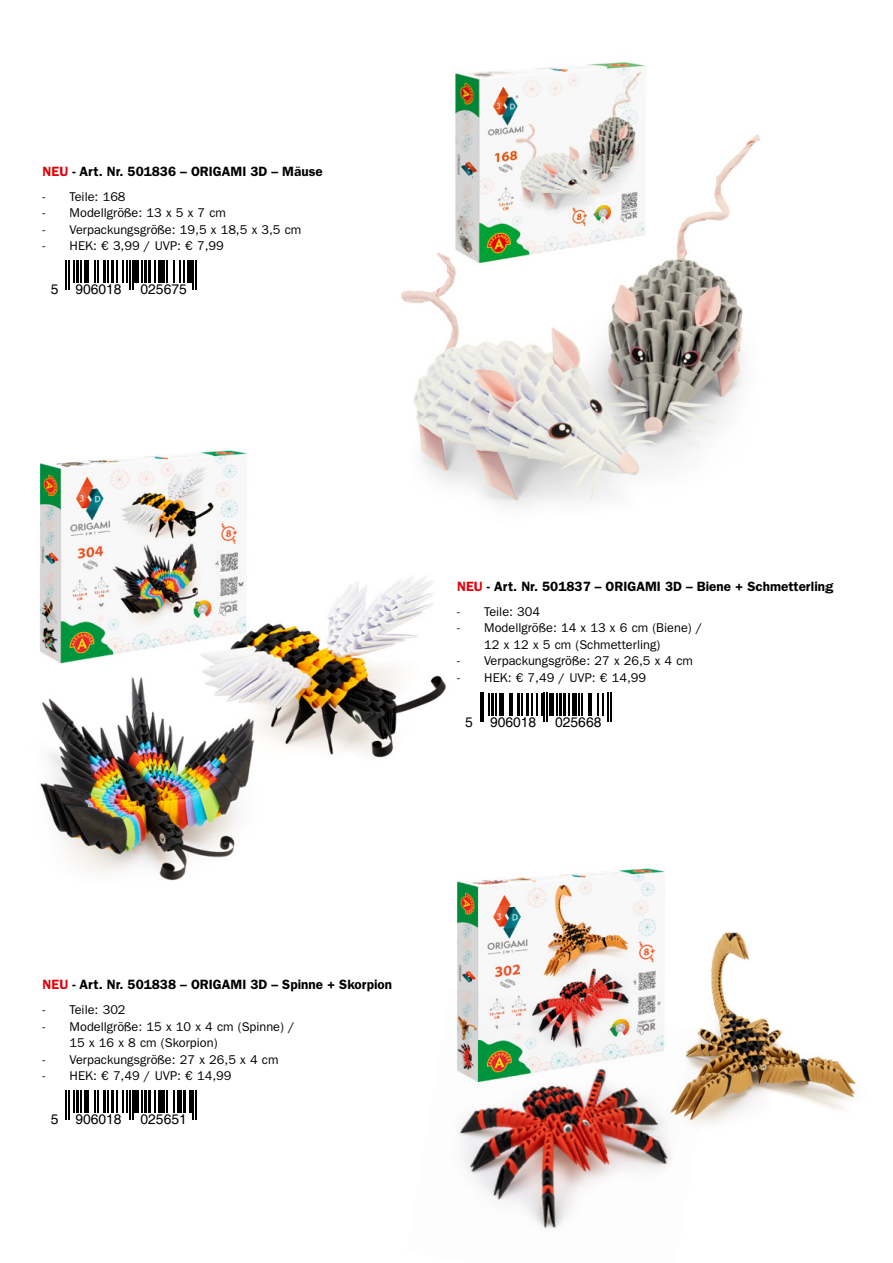
<style>
.page{position:relative;width:893px;height:1263px;background:#fff}
.page>*{position:absolute;margin:0;border:0;box-sizing:border-box;transform-origin:0 0}
.t1{font:13.8px "Helvetica";color:#000}
.t2{font:600 13.5px "ITC Franklin Gothic Std";color:#000}
.t3{font:12.75px/16.5px "ITC Franklin Gothic Std";color:#000}
.s1{color:#e3000b}
</style>
<div class="page">
<hr style="left:65px;top:260px;width:2px;height:30px;background:#000">
<hr style="left:68px;top:260px;width:1px;height:30px;background:#000">
<svg style="left:74px;top:260px;width:1px;height:23px"></svg>
<hr style="left:76px;top:260px;width:3px;height:23px;background:#000">
<svg style="left:81px;top:260px;width:1px;height:23px"></svg>
<hr style="left:85px;top:260px;width:4px;height:23px;background:#000">
<hr style="left:94px;top:260px;width:2px;height:23px;background:#000">
<hr style="left:97px;top:260px;width:2px;height:23px;background:#000">
<hr style="left:103px;top:260px;width:3px;height:23px;background:#000">
<svg style="left:107px;top:260px;width:1px;height:23px"></svg>
<hr style="left:111px;top:260px;width:3px;height:23px;background:#000">
<svg style="left:117px;top:260px;width:1px;height:23px"></svg>
<hr style="left:122px;top:260px;width:2px;height:23px;background:#000">
<hr style="left:126px;top:260px;width:2px;height:23px;background:#000">
<hr style="left:129px;top:260px;width:1px;height:30px;background:#000">
<hr style="left:132px;top:260px;width:1px;height:30px;background:#000">
<hr style="left:135px;top:260px;width:4px;height:23px;background:#000">
<svg style="left:142px;top:260px;width:1px;height:23px"></svg>
<hr style="left:144px;top:260px;width:3px;height:23px;background:#000">
<hr style="left:148px;top:260px;width:3px;height:23px;background:#000">
<svg style="left:154px;top:260px;width:1px;height:23px"></svg>
<hr style="left:158px;top:260px;width:4px;height:23px;background:#000">
<svg style="left:164px;top:260px;width:1px;height:23px"></svg>
<hr style="left:166px;top:260px;width:2px;height:23px;background:#000">
<hr style="left:173px;top:260px;width:2px;height:23px;background:#000">
<svg style="left:179px;top:260px;width:5px;height:23px"></svg>
<hr style="left:187px;top:260px;width:4px;height:23px;background:#000">
<hr style="left:193px;top:260px;width:1px;height:30px;background:#000">
<hr style="left:196px;top:260px;width:1px;height:30px;background:#000">
<hr style="left:65px;top:1090px;width:2px;height:30px;background:#000">
<hr style="left:68px;top:1090px;width:1px;height:30px;background:#000">
<svg style="left:74px;top:1090px;width:1px;height:23px"></svg>
<hr style="left:76px;top:1090px;width:3px;height:23px;background:#000">
<svg style="left:81px;top:1090px;width:1px;height:23px"></svg>
<hr style="left:85px;top:1090px;width:4px;height:23px;background:#000">
<hr style="left:94px;top:1090px;width:2px;height:23px;background:#000">
<hr style="left:97px;top:1090px;width:2px;height:23px;background:#000">
<hr style="left:103px;top:1090px;width:3px;height:23px;background:#000">
<svg style="left:107px;top:1090px;width:1px;height:23px"></svg>
<hr style="left:111px;top:1090px;width:3px;height:23px;background:#000">
<svg style="left:117px;top:1090px;width:1px;height:23px"></svg>
<hr style="left:122px;top:1090px;width:2px;height:23px;background:#000">
<hr style="left:126px;top:1090px;width:2px;height:23px;background:#000">
<hr style="left:129px;top:1090px;width:1px;height:30px;background:#000">
<hr style="left:132px;top:1090px;width:1px;height:30px;background:#000">
<hr style="left:135px;top:1090px;width:4px;height:23px;background:#000">
<svg style="left:142px;top:1090px;width:1px;height:23px"></svg>
<hr style="left:144px;top:1090px;width:3px;height:23px;background:#000">
<hr style="left:148px;top:1090px;width:3px;height:23px;background:#000">
<svg style="left:154px;top:1090px;width:1px;height:23px"></svg>
<hr style="left:158px;top:1090px;width:4px;height:23px;background:#000">
<svg style="left:164px;top:1090px;width:1px;height:23px"></svg>
<hr style="left:166px;top:1090px;width:2px;height:23px;background:#000">
<hr style="left:173px;top:1090px;width:2px;height:23px;background:#000">
<hr style="left:178px;top:1090px;width:4px;height:23px;background:#000">
<hr style="left:183px;top:1090px;width:3px;height:23px;background:#000">
<hr style="left:189px;top:1090px;width:2px;height:23px;background:#000">
<hr style="left:193px;top:1090px;width:1px;height:30px;background:#000">
<hr style="left:196px;top:1090px;width:1px;height:30px;background:#000">
<hr style="left:488px;top:693px;width:2px;height:22px;background:#000">
<hr style="left:491px;top:693px;width:3px;height:22px;background:#000">
<hr style="left:495px;top:693px;width:2px;height:22px;background:#000">
<hr style="left:499px;top:693px;width:4px;height:22px;background:#000">
<svg style="left:509px;top:693px;width:4px;height:22px"></svg>
<hr style="left:517px;top:693px;width:3px;height:22px;background:#000">
<hr style="left:521px;top:693px;width:2px;height:22px;background:#000">
<hr style="left:526px;top:693px;width:2px;height:22px;background:#000">
<hr style="left:531px;top:693px;width:2px;height:22px;background:#000">
<svg style="left:537px;top:693px;width:8px;height:29px"></svg>
<hr style="left:546px;top:693px;width:2px;height:29px;background:#000">
<hr style="left:549px;top:693px;width:4px;height:22px;background:#000">
<svg style="left:556px;top:693px;width:1px;height:22px"></svg>
<hr style="left:559px;top:693px;width:3px;height:22px;background:#000">
<hr style="left:563px;top:693px;width:3px;height:22px;background:#000">
<svg style="left:569px;top:693px;width:1px;height:22px"></svg>
<hr style="left:573px;top:693px;width:4px;height:22px;background:#000">
<hr style="left:578px;top:693px;width:2px;height:22px;background:#000">
<svg style="left:581px;top:693px;width:1px;height:22px"></svg>
<svg style="left:588px;top:693px;width:4px;height:22px"></svg>
<svg style="left:598px;top:693px;width:5px;height:22px"></svg>
<hr style="left:607px;top:693px;width:2px;height:29px;background:#000">
<hr style="left:610px;top:693px;width:2px;height:29px;background:#000">
<img style="left:401px;top:134px;width:359px;height:372px">
<img style="left:302px;top:576px;width:182px;height:182px">
<img style="left:40px;top:623px;width:262px;height:258px">
<img style="left:459px;top:1102px;width:208px;height:127px">
<img style="left:625px;top:932px;width:232px;height:232px">
<img style="left:424px;top:62px;width:254px;height:224px">
<img style="left:40px;top:450px;width:230px;height:233px">
<img style="left:457px;top:868px;width:231px;height:234px">
<p class="t2" style="left:43px;top:163px;width:282px"><span class="s1">NEU</span> - Art. Nr. 501836 – ORIGAMI 3D – Mäuse</p>
<p class="t3" style="left:43px;top:188px;width:84px">- Teile: 168</p>
<p class="t3" style="left:43px;top:205px;width:185px">- Modellgröße: 13 x 5 x 7 cm</p>
<p class="t3" style="left:43px;top:221px;width:260px">- Verpackungsgröße: 19,5 x 18,5 x 3,5 cm</p>
<p class="t3" style="left:43px;top:238px;width:183px">- HEK: € 3,99 / UVP: € 7,99</p>
<p class="t1" style="left:51px;top:281px;width:72px">5 906018</p>
<p class="t1" style="left:141px;top:281px;width:48px">025675</p>
<p class="t2" style="left:457px;top:578px;width:377px"><span class="s1">NEU</span> - Art. Nr. 501837 – ORIGAMI 3D – Biene + Schmetterling</p>
<p class="t3" style="left:457px;top:603px;width:84px">- Teile: 304</p>
<p class="t3" style="left:484px;top:620px;width:220px;text-indent:-27px">- Modellgröße: 14 x 13 x 6 cm (Biene) /<br>12 x 12 x 5 cm (Schmetterling)</p>
<p class="t3" style="left:457px;top:653px;width:237px">- Verpackungsgröße: 27 x 26,5 x 4 cm</p>
<p class="t3" style="left:457px;top:669px;width:190px">- HEK: € 7,49 / UVP: € 14,99</p>
<p class="t1" style="left:465px;top:714px;width:72px">5 906018</p>
<p class="t1" style="left:555px;top:714px;width:48px">025668</p>
<p class="t2" style="left:43px;top:976px;width:351px"><span class="s1">NEU</span> - Art. Nr. 501838 – ORIGAMI 3D – Spinne + Skorpion</p>
<p class="t3" style="left:43px;top:1002px;width:84px">- Teile: 302</p>
<p class="t3" style="left:70px;top:1018px;width:227px;text-indent:-27px">- Modellgröße: 15 x 10 x 4 cm (Spinne) /<br>15 x 16 x 8 cm (Skorpion)</p>
<p class="t3" style="left:43px;top:1051px;width:237px">- Verpackungsgröße: 27 x 26,5 x 4 cm</p>
<p class="t3" style="left:43px;top:1068px;width:190px">- HEK: € 7,49 / UVP: € 14,99</p>
<p class="t1" style="left:51px;top:1111px;width:72px">5 906018</p>
<p class="t1" style="left:141px;top:1111px;width:48px">025651</p>
</div>
